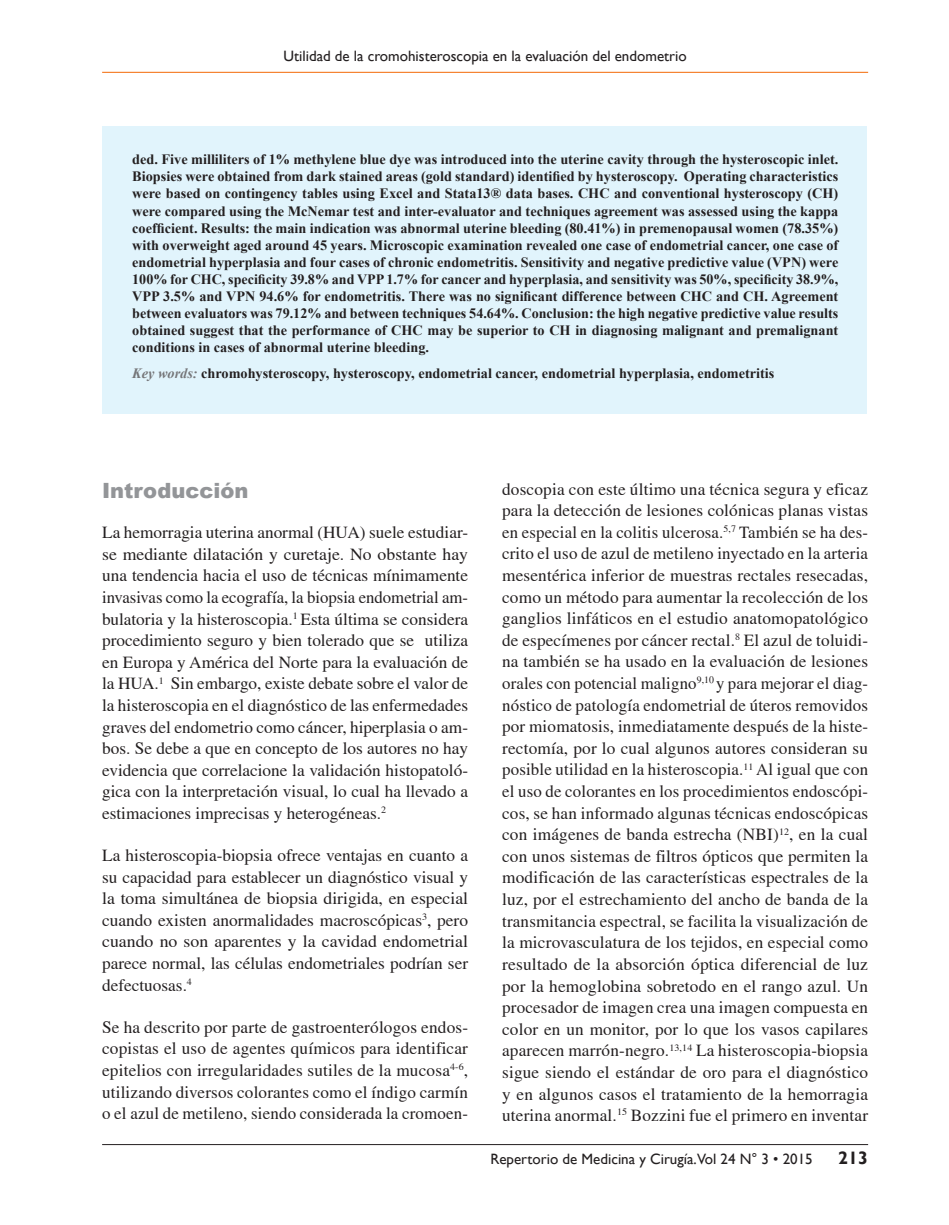
<style>
.page{position:relative;width:949px;height:1225px;background:#fff}
.page>*{position:absolute;margin:0;border:0;box-sizing:border-box;transform-origin:0 0}
.SUBTITULOS{font:900 21px "Arial";color:#939598}
.t1{font:700 18px "Gill Sans";color:#231f20}
.TEXTO_TEXTO{font:17.25px/21.6px "Times";color:#231f20;text-align:justify}
.t2{font:15px "Gill Sans";color:#231f20}
.RESUMEN_TEXTO_2{font:700 14.25px/17.1px "Times New Roman";color:#231f20;text-align:justify}
.s1{font-style:italic;color:#757679}
</style>
<div class="page">
<hr style="left:102px;top:72px;width:765px;height:1px;background:#f5822f">
<hr style="left:102px;top:1144px;width:765px;height:1px;background:#231f20">
<div style="left:102px;top:127px;width:764px;height:287px;background:#e1f4fc"></div>
<p class="t2" style="left:283px;top:48px;width:404px">Utilidad de la cromohisteroscopia en la evaluación del endometrio</p>
<p class="RESUMEN_TEXTO_2" style="left:132px;top:150px;width:707px">ded. Five milliliters of 1% methylene blue dye was introduced into the uterine cavity through the hysteroscopic inlet.<br>Biopsies were obtained from dark stained areas (gold standard) identified by hysteroscopy. Operating characteristics were based on contingency tables using Excel and Stata13® data bases. CHC and conventional hysteroscopy (CH) were compared using the McNemar test and inter-evaluator and techniques agreement was assessed using the kappa coefficient. Results: the main indication was abnormal uterine bleeding (80.41%) in premenopausal women (78.35%) with overweight aged around 45 years. Microscopic examination revealed one case of endometrial cancer, one case of endometrial hyperplasia and four cases of chronic endometritis. Sensitivity and negative predictive value (VPN) were 100% for CHC, specificity 39.8% and VPP 1.7% for cancer and hyperplasia, and sensitivity was 50%, specificity 38.9%, VPP 3.5% and VPN 94.6% for endometritis. There was no significant difference between CHC and CH. Agreement between evaluators was 79.12% and between techniques 54.64%. Conclusion: the high negative predictive value results obtained suggest that the performance of CHC may be superior to CH in diagnosing malignant and premalignant conditions in cases of abnormal uterine bleeding.</p>
<p class="RESUMEN_TEXTO_2" style="left:132px;top:364px;width:643px"><span class="s1">Key words:</span> chromohysteroscopy, hysteroscopy, endometrial cancer, endometrial hyperplasia, endometritis</p>
<p class="SUBTITULOS" style="left:102px;top:475px;width:148px">Introducción</p>
<p class="TEXTO_TEXTO" style="left:102px;top:521px;width:367px">La hemorragia uterina anormal (HUA) suele estudiar&shy;se mediante dilatación y curetaje. No obstante hay una tendencia hacia el uso de técnicas mínimamente invasivas como la ecografía, la biopsia endometrial am&shy;bulatoria y la histeroscopia.<sup>1</sup> Esta última se considera procedimiento seguro y bien tolerado que se utiliza en Europa y América del Norte para la evaluación de la HUA.<sup>1</sup> Sin embargo, existe debate sobre el valor de la histeroscopia en el diagnóstico de las enfermedades graves del endometrio como cáncer, hiperplasia o am&shy;bos. Se debe a que en concepto de los autores no hay evidencia que correlacione la validación histopatoló&shy;gica con la interpretación visual, lo cual ha llevado a estimaciones imprecisas y heterogéneas.<sup>2</sup></p>
<p class="TEXTO_TEXTO" style="left:102px;top:844px;width:367px">La histeroscopia-biopsia ofrece ventajas en cuanto a su capacidad para establecer un diagnóstico visual y la toma simultánea de biopsia dirigida, en especial cuando existen anormalidades macroscópicas<sup>3</sup>, pero cuando no son aparentes y la cavidad endometrial parece normal, las células endometriales podrían ser defectuosas.<sup>4</sup></p>
<p class="TEXTO_TEXTO" style="left:102px;top:1016px;width:367px">Se ha descrito por parte de gastroenterólogos endos&shy;copistas el uso de agentes químicos para identificar epitelios con irregularidades sutiles de la mucosa<sup>4-6</sup>, utilizando diversos colorantes como el índigo carmín o el azul de metileno, siendo considerada la cromoen-</p>
<p class="TEXTO_TEXTO" style="left:502px;top:478px;width:367px">doscopia con este último una técnica segura y eficaz para la detección de lesiones colónicas planas vistas en especial en la colitis ulcerosa.<sup>5,7</sup> También se ha des&shy;crito el uso de azul de metileno inyectado en la arteria mesentérica inferior de muestras rectales resecadas, como un método para aumentar la recolección de los ganglios linfáticos en el estudio anatomopatológico de especímenes por cáncer rectal.<sup>8</sup> El azul de toluidi&shy;na también se ha usado en la evaluación de lesiones orales con potencial maligno<sup>9,10</sup> y para mejorar el diag&shy;nóstico de patología endometrial de úteros removidos por miomatosis, inmediatamente después de la histe&shy;rectomía, por lo cual algunos autores consideran su posible utilidad en la histeroscopia.<sup>11</sup> Al igual que con el uso de colorantes en los procedimientos endoscópi&shy;cos, se han informado algunas técnicas endoscópicas con imágenes de banda estrecha (NBI)<sup>12</sup>, en la cual con unos sistemas de filtros ópticos que permiten la modificación de las características espectrales de la luz, por el estrechamiento del ancho de banda de la transmitancia espectral, se facilita la visualización de la microvasculatura de los tejidos, en especial como resultado de la absorción óptica diferencial de luz por la hemoglobina sobretodo en el rango azul. Un procesador de imagen crea una imagen compuesta en color en un monitor, por lo que los vasos capilares aparecen marrón-negro.<sup>13,14</sup> La histeroscopia-biopsia sigue siendo el estándar de oro para el diagnóstico y en algunos casos el tratamiento de la hemorragia uterina anormal.<sup>15</sup> Bozzini fue el primero en inventar</p>
<p class="t2" style="left:490px;top:1150px;width:324px">Repertorio de Medicina y Cirugía.Vol 24 N° 3 • 2015</p>
<p class="t1" style="left:838px;top:1146px;width:31px">213</p>
</div>
